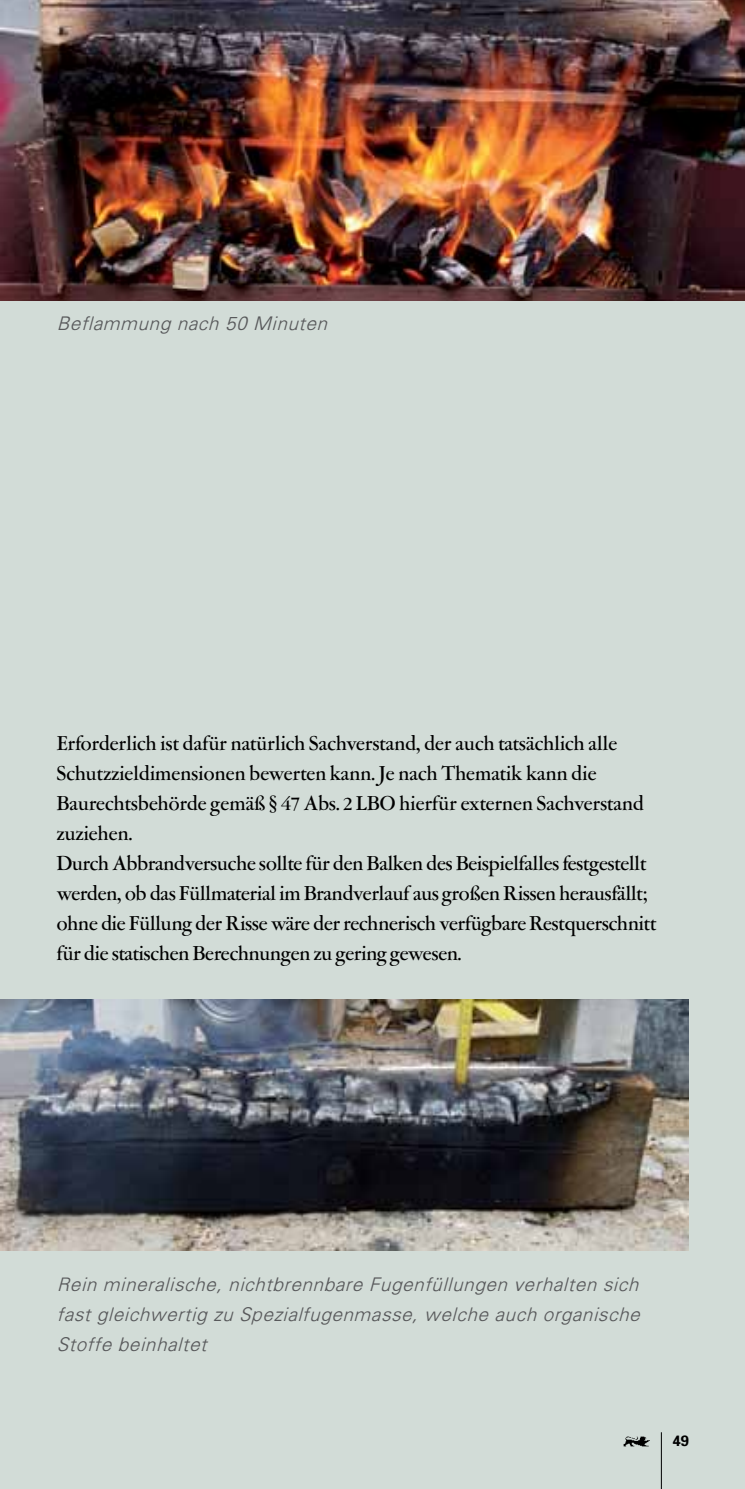
<style>
.page{position:relative;width:745px;height:1489px;background:#fff}
.page>*{position:absolute;margin:0;border:0;box-sizing:border-box;transform-origin:0 0}
.t1{font:500 22.5px/30px "Garamont Amst SH";color:#000}
.t2{font:italic 300 18.75px/30px "Univers";letter-spacing:.04em;color:#58595b;text-align:justify}
.t3{font:700 15px "Univers";color:#000}
</style>
<div class="page">
<div style="left:0;top:0;width:744px;height:1488px;background:#d2dcd7"></div>
<hr style="left:660px;top:1431px;width:1px;height:57px;background:#000">
<img style="left:623px;top:1436px;width:25px;height:10px">
<img style="left:0;top:0;width:744px;height:300px">
<img style="left:0;top:999px;width:687px;height:251px">
<p class="t2" style="left:57px;top:308px;width:271px">Beflammung nach 50 Minuten</p>
<p class="t1" style="left:57px;top:729px;width:600px">Erforderlich ist dafür natürlich Sachverstand, der auch tatsächlich alle Schutzzieldimensionen bewerten kann. Je nach Thematik kann die Baurechtsbehörde gemäß § 47 Abs. 2 LBO hierfür externen Sachverstand zuziehen.<br>Durch Abbrandversuche sollte für den Balken des Beispielfalles festgestellt werden, ob das Füllmaterial im Brandverlauf aus großen Rissen herausfällt; ohne die Füllung der Risse wäre der rechnerisch verfügbare Restquerschnitt für die statischen Berechnungen zu gering gewesen.</p>
<p class="t2" style="left:57px;top:1268px;width:584px">Rein mineralische, nichtbrennbare Fugenfüllungen verhalten sich fast gleichwertig zu Spezialfugenmasse, welche auch organische Stoffe beinhaltet</p>
<p class="t3" style="left:672px;top:1430px;width:18px">49</p>
</div>
